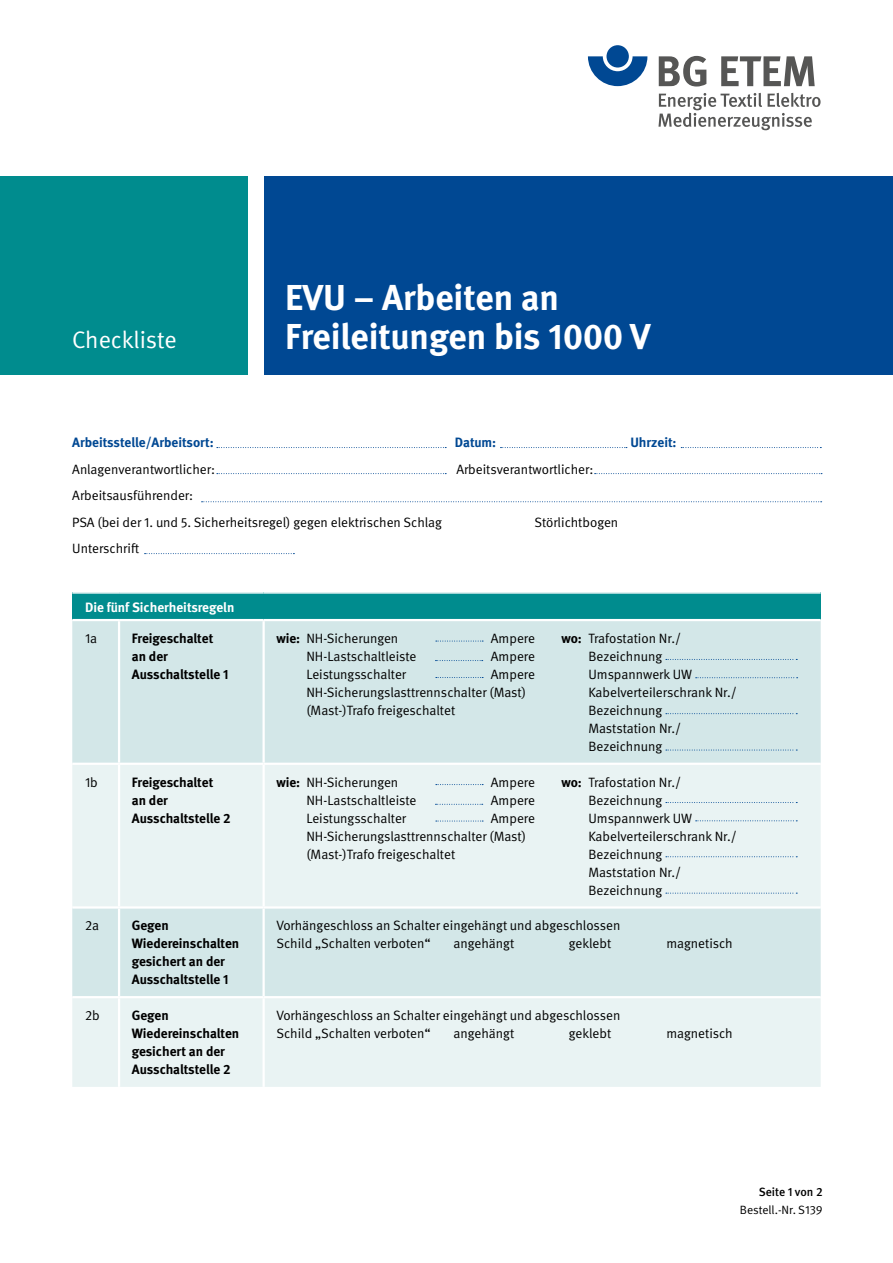
<style>
.page{position:relative;width:893px;height:1263px;background:#fff}
.page>*{position:absolute;margin:0;border:0;box-sizing:border-box;transform-origin:0 0}
.t1{font:700 36px "DGUV Meta";color:#fff}
.t2{font:24px "DGUV Meta";letter-spacing:-.005em;color:#fff}
.t3{font:13.5px/18px "DGUV Meta";color:#000}
.t4{font:700 13.5px/18px "DGUV Meta";color:#000}
.t5{font:700 13.5px "DGUV Meta";color:#004893}
.t6{font:700 13.5px "DGUV Meta";color:#fff}
.t7{font:12px "DGUV Meta";color:#000}
.t8{font:500 12px "DGUV Meta";color:#000}
.s1{font-weight:700}
</style>
<div class="page">
<svg style="left:588px;top:56px;width:59px;height:30px"></svg>
<div style="left:606px;top:45px;width:23px;height:23px;background:#004893;border-radius:50%"></div>
<svg style="left:659px;top:56px;width:47px;height:31px"></svg>
<svg style="left:721px;top:56px;width:94px;height:30px"></svg>
<svg style="left:658px;top:93px;width:162px;height:37px"></svg>
<div style="left:0;top:176px;width:247px;height:199px;background:#008c8e"></div>
<div style="left:264px;top:176px;width:629px;height:199px;background:#004893"></div>
<svg style="left:217px;top:447px;width:229px;height:1px"></svg>
<svg style="left:500px;top:447px;width:127px;height:1px"></svg>
<svg style="left:217px;top:473px;width:229px;height:1px"></svg>
<svg style="left:202px;top:501px;width:620px;height:1px"></svg>
<svg style="left:145px;top:553px;width:149px;height:1px"></svg>
<svg style="left:595px;top:473px;width:227px;height:1px"></svg>
<svg style="left:681px;top:447px;width:140px;height:1px"></svg>
<div style="left:72px;top:593px;width:749px;height:27px;background:#008c8e"></div>
<div style="left:72px;top:621px;width:749px;height:142px;background:#d3e7e8"></div>
<svg style="left:72px;top:765px;width:749px;height:322px;background:#e2efef"></svg>
<hr style="left:262px;top:621px;width:3px;height:142px;background:#fff">
<hr style="left:118px;top:765px;width:2px;height:141px;background:#fff">
<hr style="left:262px;top:765px;width:3px;height:141px;background:#fff">
<hr style="left:72px;top:906px;width:47px;height:2px;background:#fff">
<hr style="left:119px;top:906px;width:145px;height:2px;background:#fff">
<hr style="left:118px;top:908px;width:2px;height:88px;background:#fff">
<hr style="left:262px;top:908px;width:3px;height:88px;background:#fff">
<hr style="left:72px;top:996px;width:47px;height:2px;background:#fff">
<hr style="left:119px;top:996px;width:145px;height:2px;background:#fff">
<hr style="left:118px;top:998px;width:2px;height:89px;background:#fff">
<hr style="left:262px;top:998px;width:3px;height:89px;background:#fff">
<hr style="left:72px;top:619px;width:47px;height:2px;background:#fff">
<hr style="left:118px;top:621px;width:2px;height:142px;background:#fff">
<hr style="left:72px;top:592px;width:47px;height:2px;background:#fff">
<hr style="left:119px;top:592px;width:145px;height:2px;background:#fff">
<hr style="left:264px;top:592px;width:557px;height:2px;background:#fff">
<hr style="left:264px;top:906px;width:557px;height:2px;background:#fff">
<hr style="left:264px;top:996px;width:557px;height:2px;background:#fff">
<hr style="left:119px;top:619px;width:145px;height:2px;background:#fff">
<hr style="left:264px;top:619px;width:557px;height:2px;background:#fff">
<svg style="left:435px;top:660px;width:48px;height:1px"></svg>
<svg style="left:435px;top:804px;width:48px;height:1px"></svg>
<svg style="left:436px;top:677px;width:47px;height:1px"></svg>
<svg style="left:436px;top:641px;width:47px;height:1px"></svg>
<svg style="left:666px;top:659px;width:131px;height:1px"></svg>
<svg style="left:666px;top:713px;width:131px;height:1px"></svg>
<svg style="left:696px;top:677px;width:102px;height:1px"></svg>
<svg style="left:666px;top:750px;width:131px;height:1px"></svg>
<svg style="left:436px;top:821px;width:47px;height:1px"></svg>
<svg style="left:436px;top:784px;width:47px;height:1px"></svg>
<svg style="left:666px;top:802px;width:131px;height:1px"></svg>
<svg style="left:666px;top:856px;width:131px;height:1px"></svg>
<svg style="left:696px;top:820px;width:101px;height:1px"></svg>
<svg style="left:666px;top:893px;width:131px;height:1px"></svg>
<h1 class="t1" style="left:285px;top:276px;width:275px">EVU – Arbeiten an</h1>
<h2 class="t2" style="left:72px;top:326px;width:106px">Checkliste</h2>
<h1 class="t1" style="left:285px;top:315px;width:367px">Freileitungen bis 1000 V</h1>
<p class="t5" style="left:72px;top:434px;width:143px">Arbeitsstelle/Arbeitsort:</p>
<p class="t5" style="left:455px;top:434px;width:43px">Datum:</p>
<p class="t5" style="left:630px;top:434px;width:48px">Uhrzeit:</p>
<p class="t3" style="left:72px;top:460px;width:144px">Anlagenverantwortlicher:</p>
<p class="t3" style="left:456px;top:460px;width:139px">Arbeitsverantwortlicher:</p>
<p class="t3" style="left:72px;top:482px;width:371px;line-height:26.5px">Arbeitsausführender:<br>PSA (bei der 1. und 5. Sicherheitsregel) gegen elektrischen Schlag</p>
<p class="t3" style="left:534px;top:513px;width:85px">Störlichtbogen</p>
<p class="t3" style="left:72px;top:540px;width:68px">Unterschrift</p>
<p class="t6" style="left:85px;top:599px;width:151px">Die fünf Sicherheitsregeln</p>
<p class="t3" style="left:85px;top:630px;width:14px">1a</p>
<p class="t4" style="left:132px;top:630px;width:98px">Freigeschaltet an der<br>Ausschaltstelle 1</p>
<p class="t3" style="left:276px;top:630px;width:123px"><span class="s1">wie:</span> NH-Sicherungen</p>
<p class="t3" style="left:491px;top:630px;width:46px">Ampere</p>
<p class="t3" style="left:561px;top:630px;width:121px"><span class="s1">wo:</span> Trafostation Nr./</p>
<p class="t3" style="left:306px;top:648px;width:112px">NH-Lastschaltleiste</p>
<p class="t3" style="left:491px;top:648px;width:46px">Ampere</p>
<p class="t3" style="left:588px;top:648px;width:75px">Bezeichnung</p>
<p class="t3" style="left:306px;top:666px;width:101px">Leistungsschalter</p>
<p class="t3" style="left:491px;top:666px;width:46px">Ampere</p>
<p class="t3" style="left:588px;top:666px;width:105px">Umspannwerk UW</p>
<p class="t3" style="left:306px;top:684px;width:221px">NH-Sicherungslasttrennschalter (Mast)</p>
<p class="t3" style="left:588px;top:684px;width:150px">Kabelverteilerschrank Nr./</p>
<p class="t3" style="left:306px;top:702px;width:150px">(Mast-)Trafo freigeschaltet</p>
<p class="t3" style="left:588px;top:702px;width:94px">Bezeichnung<br>Maststation Nr./<br>Bezeichnung</p>
<p class="t3" style="left:85px;top:773px;width:14px">1b</p>
<p class="t4" style="left:132px;top:773px;width:100px">Freigeschaltet an der<br>Ausschaltstelle 2</p>
<p class="t3" style="left:276px;top:773px;width:123px"><span class="s1">wie:</span> NH-Sicherungen</p>
<p class="t3" style="left:491px;top:773px;width:46px">Ampere</p>
<p class="t3" style="left:561px;top:773px;width:121px"><span class="s1">wo:</span> Trafostation Nr./</p>
<p class="t3" style="left:306px;top:791px;width:112px">NH-Lastschaltleiste</p>
<p class="t3" style="left:491px;top:791px;width:46px">Ampere</p>
<p class="t3" style="left:588px;top:791px;width:75px">Bezeichnung</p>
<p class="t3" style="left:306px;top:809px;width:101px">Leistungsschalter</p>
<p class="t3" style="left:491px;top:809px;width:46px">Ampere</p>
<p class="t3" style="left:588px;top:809px;width:105px">Umspannwerk UW</p>
<p class="t3" style="left:306px;top:827px;width:221px">NH-Sicherungslasttrennschalter (Mast)</p>
<p class="t3" style="left:588px;top:827px;width:150px">Kabelverteilerschrank Nr./</p>
<p class="t3" style="left:306px;top:845px;width:150px">(Mast-)Trafo freigeschaltet</p>
<p class="t3" style="left:588px;top:845px;width:94px">Bezeichnung<br>Maststation Nr./<br>Bezeichnung</p>
<p class="t3" style="left:85px;top:917px;width:16px">2a</p>
<p class="t4" style="left:132px;top:917px;width:109px">Gegen<br>Wiedereinschalten gesichert an der<br>Ausschaltstelle 1</p>
<p class="t3" style="left:276px;top:917px;width:346px">Vorhängeschloss an Schalter eingehängt und abgeschlossen<br>Schild „Schalten verboten“</p>
<p class="t3" style="left:453px;top:935px;width:62px">angehängt</p>
<p class="t3" style="left:569px;top:935px;width:44px">geklebt</p>
<p class="t3" style="left:666px;top:935px;width:68px">magnetisch</p>
<p class="t3" style="left:85px;top:1007px;width:16px">2b</p>
<p class="t4" style="left:132px;top:1007px;width:109px">Gegen<br>Wiedereinschalten gesichert an der<br>Ausschaltstelle 2</p>
<p class="t3" style="left:276px;top:1007px;width:346px">Vorhängeschloss an Schalter eingehängt und abgeschlossen<br>Schild „Schalten verboten“</p>
<p class="t3" style="left:453px;top:1025px;width:62px">angehängt</p>
<p class="t3" style="left:569px;top:1025px;width:44px">geklebt</p>
<p class="t3" style="left:666px;top:1025px;width:68px">magnetisch</p>
<p class="t8" style="left:759px;top:1185px;width:66px">Seite 1 von 2</p>
<p class="t7" style="left:740px;top:1203px;width:84px">Bestell.-Nr. S139</p>
</div>
